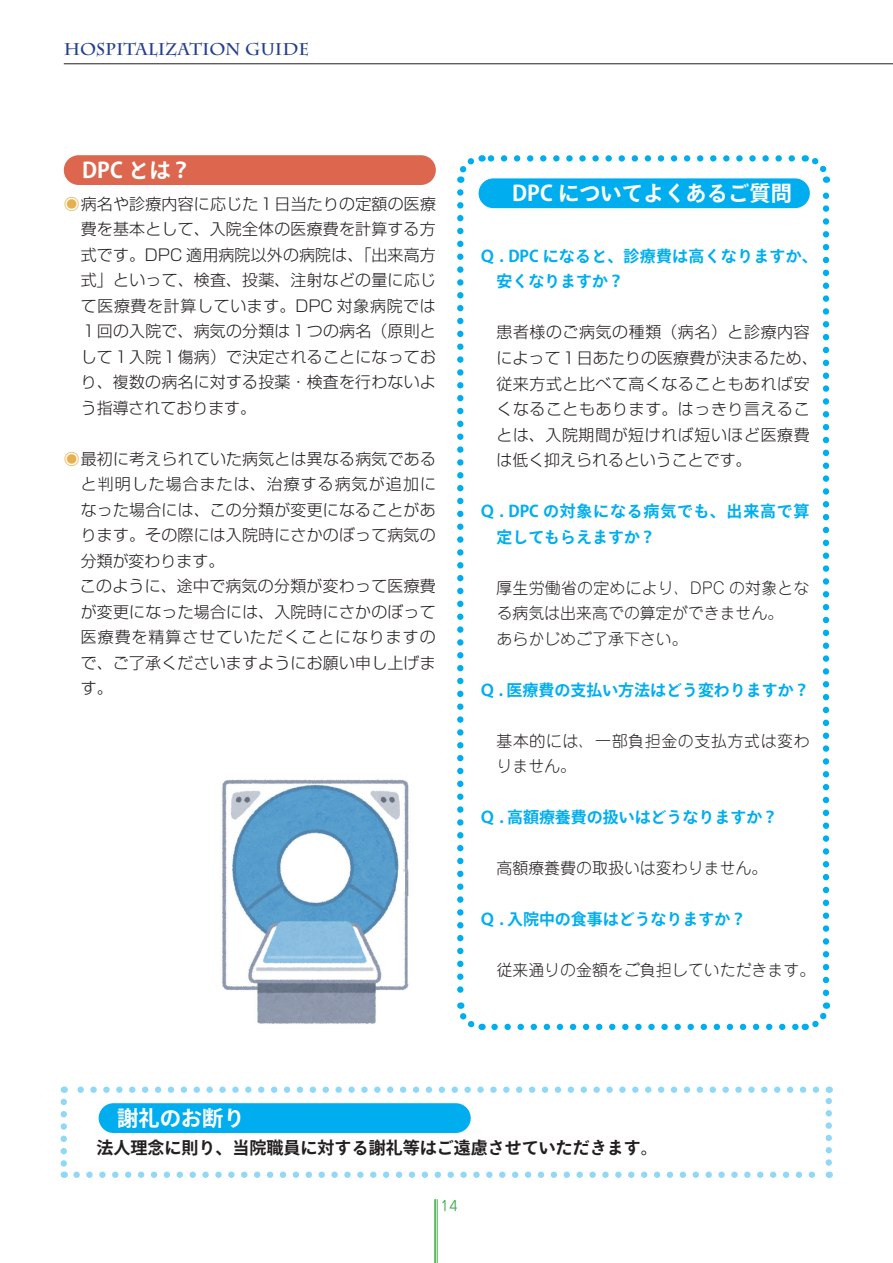
<style>
.page{position:relative;width:893px;height:1263px;background:#fff}
.page>*{position:absolute;margin:0;border:0;box-sizing:border-box;transform-origin:0 0}
.t1{font:700 21.3px "Ryo Gothic Plus N";color:#fff}
.t2{font:700 16.95px "Ryo Gothic Plus N";color:#231f20}
.t3{font:700 16.95px "Charlemagne Std";color:#253f8e}
.t4{font:300 15.9px/25.5px "Shin Go Pro";letter-spacing:.015em;color:#231f20;text-align:justify}
.t5{font:300 15.9px/25.5px "Shin Go Pro";letter-spacing:.035em;color:#231f20}
.t6{font:700 15.9px/25.5px "Ryo Gothic Plus N";color:#00aeef}
.t7{font:300 15.9px/25.5px "Jun 101 Pro";color:#231f20}
.t8{font:300 15.9px "Shin Go Pro";letter-spacing:.065em;color:#231f20}
.t9{font:700 15.9px/25.5px "Ryo Gothic Plus N";letter-spacing:.05em;color:#00aeef}
.t10{font:300 15.9px/25.5px "Jun 101 Pro";letter-spacing:.04em;color:#231f20}
.t11{font:13.8px "Jun 201 Pro";color:#40ae49}
.s1{color:#e7b04f}
.s2{font-family:"Koz Min Pro";font-weight:400;font-size:16.95px}
</style>
<div class="page">
<hr style="left:437px;top:1199px;width:1px;height:64px;background:#40ae49">
<hr style="left:434px;top:1199px;width:2px;height:64px;background:#40ae49">
<hr style="left:64px;top:64px;width:829px;height:1px;background:#231f20">
<div style="left:64px;top:155px;width:372px;height:30px;background:#dc674e;border-radius:15px"></div>
<div style="left:479px;top:178px;width:331px;height:30px;background:#00aeef;border-radius:15px"></div>
<svg style="left:494px;top:1024px;width:304px;height:6px"></svg>
<svg style="left:457px;top:192px;width:27px;height:839px"></svg>
<svg style="left:805px;top:1002px;width:26px;height:29px"></svg>
<svg style="left:802px;top:155px;width:29px;height:838px"></svg>
<svg style="left:457px;top:155px;width:335px;height:28px"></svg>
<img style="left:222px;top:779px;width:187px;height:245px">
<div style="left:99px;top:1103px;width:372px;height:30px;background:#00aeef;border-radius:15px"></div>
<svg style="left:77px;top:1171px;width:738px;height:7px"></svg>
<svg style="left:61px;top:1102px;width:6px;height:76px"></svg>
<svg style="left:826px;top:1086px;width:6px;height:76px"></svg>
<svg style="left:64px;top:1086px;width:752px;height:7px"></svg>
<p class="t3" style="left:64px;top:39px;width:247px">HOSPITALIZATION GUIDE</p>
<h1 class="t1" style="left:82px;top:157px;width:111px">DPC とは？</h1>
<p class="t4" style="left:81px;top:189px;width:357px;text-indent:-17px"><span class="s1">◉</span> 病名や診療内容に応じた１日当たりの定額の医療費を基本として、入院全体の医療費を計算する方式です。DPC 適用病院以外の病院は、「出来高方式」といって、検査、投薬、注射などの量に応じて医療費を計算しています。DPC 対象病院では１回の入院で、病気の分類は１つの病名（原則として１入院１傷病）で決定されることになっており、複数の病名に対する投薬・検査を行わないよう指導されております。</p>
<p class="t4" style="left:64px;top:444px;width:374px"><span class="s1">◉</span> 最初に考えられていた病気とは異なる病気である</p>
<p class="t8" style="left:81px;top:471px;width:357px">と判明した場合または、治療する病気が追加に</p>
<p class="t4" style="left:81px;top:495px;width:356px">なった場合には、この分類が変更になることがあ</p>
<p class="t4" style="left:81px;top:521px;width:356px">ります。その際には入院時にさかのぼって病気の</p>
<p class="t4" style="left:81px;top:546px;width:145px">分類が変わります。</p>
<p class="t4" style="left:64px;top:572px;width:374px">　このように、途中で病気の分類が変わって医療費</p>
<p class="t4" style="left:81px;top:597px;width:356px">が変更になった場合には、入院時にさかのぼって</p>
<p class="t8" style="left:81px;top:624px;width:356px">医療費を精算させていただくことになりますの</p>
<p class="t4" style="left:81px;top:648px;width:356px">で、ご了承くださいますようにお願い申し上げま</p>
<p class="t4" style="left:81px;top:674px;width:33px">す。</p>
<h1 class="t1" style="left:495px;top:180px;width:298px"><span class="s2">　</span>DPC についてよくあるご質問</h1>
<p class="t6" style="left:496px;top:244px;width:323px;text-indent:-17px">Ｑ . DPC になると、診療費は高くなりますか、安くなりますか？</p>
<p class="t5" style="left:496px;top:318px;width:323px">患者様のご病気の種類（病名）と診療内容によって１日あたりの医療費が決まるため、従来方式と比べて高くなることもあれば安くなることもあります。はっきり言えることは、入院期間が短ければ短いほど医療費は低く抑えられるということです。</p>
<p class="t9" style="left:496px;top:499px;width:315px;text-indent:-17px">Ｑ . DPC の対象になる病気でも、出来高で算定してもらえますか？</p>
<p class="t7" style="left:496px;top:573px;width:315px">厚生労働省の定めにより、DPC の対象となる病気は出来高での算定ができません。<br>あらかじめご了承下さい。</p>
<p class="t6" style="left:479px;top:678px;width:332px">Ｑ . 医療費の支払い方法はどう変わりますか？</p>
<p class="t10" style="left:496px;top:726px;width:315px">基本的には、一部負担金の支払方式は変わりません。</p>
<p class="t6" style="left:479px;top:806px;width:300px">Ｑ . 高額療養費の扱いはどうなりますか？</p>
<p class="t7" style="left:496px;top:854px;width:273px">高額療養費の取扱いは変わりません。</p>
<p class="t6" style="left:479px;top:908px;width:268px">Ｑ . 入院中の食事はどうなりますか？</p>
<p class="t7" style="left:496px;top:956px;width:320px">従来通りの金額をご負担していただきます。</p>
<h1 class="t1" style="left:117px;top:1104px;width:129px">謝礼のお断り</h1>
<p class="t2" style="left:97px;top:1137px;width:563px">法人理念に則り、当院職員に対する謝礼等はご遠慮させていただきます。</p>
<p class="t11" style="left:441px;top:1195px;width:19px">14</p>
</div>
